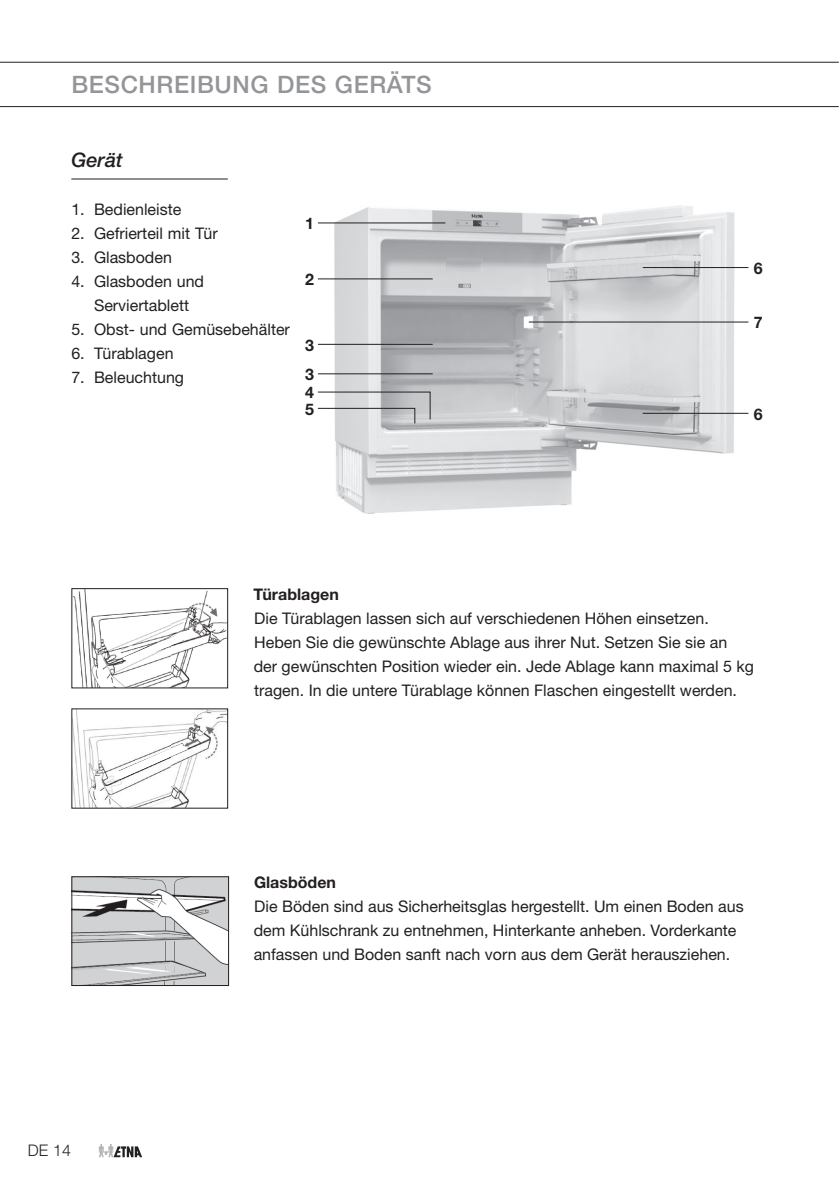
<style>
.page{position:relative;width:839px;height:1191px;background:#fff}
.page>*{position:absolute;margin:0;border:0;box-sizing:border-box;transform-origin:0 0}
.t1{font:500 24px "Helvetica Neue LT Std";letter-spacing:.025em;color:#939598}
.t2{font:italic 500 20px "Helvetica Neue LT Std";color:#231f20}
.t3{font:16px/24px "Helvetica Neue LT Std";color:#231f20}
.t4{font:700 16px/29.4px "Helvetica Neue LT Std";color:#231f20}
.t5{font:300 16px "Helvetica Neue LT Std";color:#231f20}
</style>
<div class="page">
<hr style="left:0;top:62px;width:838px;height:1px;background:#231f20">
<hr style="left:0;top:106px;width:838px;height:1px;background:#231f20">
<svg style="left:99px;top:1144px;width:43px;height:13px"></svg>
<hr style="left:71px;top:179px;width:157px;height:1px;background:#231f20">
<img style="left:73px;top:710px;width:153px;height:96px">
<img style="left:113px;top:748px;width:58px;height:31px">
<img style="left:171px;top:744px;width:17px;height:12px">
<img style="left:73px;top:590px;width:153px;height:96px">
<img style="left:123px;top:637px;width:48px;height:26px">
<img style="left:171px;top:629px;width:26px;height:16px">
<div style="left:71px;top:588px;width:157px;height:100px;border:1px solid #231f20"></div>
<img style="left:73px;top:878px;width:154px;height:106px">
<div style="left:71px;top:876px;width:158px;height:110px;border:1px solid #231f20"></div>
<img style="left:334px;top:206px;width:401px;height:307px">
<hr style="left:318px;top:278px;width:115px;height:1px;background:#231f20">
<hr style="left:318px;top:344px;width:115px;height:1px;background:#231f20">
<hr style="left:318px;top:373px;width:115px;height:1px;background:#231f20">
<hr style="left:318px;top:222px;width:127px;height:1px;background:#231f20">
<svg style="left:317px;top:391px;width:114px;height:33px;background:#c8c8ca"></svg>
<hr style="left:643px;top:267px;width:105px;height:1px;background:#231f20">
<hr style="left:529px;top:321px;width:219px;height:1px;background:#231f20">
<hr style="left:643px;top:413px;width:105px;height:1px;background:#231f20">
<h1 class="t1" style="left:71px;top:70px;width:362px">BESCHREIBUNG DES GERÄTS</h1>
<p class="t2" style="left:71px;top:148px;width:53px">Gerät</p>
<p class="t3" style="left:71px;top:197px;width:112px">1. Bedienleiste</p>
<p class="t3" style="left:71px;top:221px;width:148px">2. Gefrierteil mit Tür</p>
<p class="t3" style="left:71px;top:245px;width:102px">3. Glasboden</p>
<p class="t3" style="left:71px;top:269px;width:134px;text-align:center">4. Glasboden und<br>Serviertablett</p>
<p class="t3" style="left:71px;top:317px;width:220px">5. Obst- und Gemüsebehälter</p>
<p class="t3" style="left:71px;top:341px;width:104px">6. Türablagen</p>
<p class="t3" style="left:71px;top:365px;width:114px">7. Beleuchtung</p>
<p class="t4" style="left:305px;top:208px;width:10px">1</p>
<p class="t4" style="left:305px;top:264px;width:10px">2</p>
<p class="t4" style="left:305px;top:330px;width:10px">3<br>3</p>
<p class="t4" style="left:305px;top:377px;width:10px">4</p>
<p class="t4" style="left:305px;top:394px;width:10px">5</p>
<p class="t4" style="left:754px;top:253px;width:10px">6</p>
<p class="t4" style="left:754px;top:307px;width:10px">7</p>
<p class="t4" style="left:754px;top:399px;width:10px">6</p>
<p class="t4" style="left:253px;top:579px;width:87px">Türablagen</p>
<p class="t3" style="left:254px;top:605px;width:502px">Die Türablagen lassen sich auf verschiedenen Höhen einsetzen.<br>Heben Sie die gewünschte Ablage aus ihrer Nut. Setzen Sie sie an der gewünschten Position wieder ein. Jede Ablage kann maximal 5 kg tragen. In die untere Türablage können Flaschen eingestellt werden.</p>
<p class="t5" style="left:28px;top:1140px;width:45px">DE 14</p>
<p class="t4" style="left:254px;top:867px;width:84px">Glasböden</p>
<p class="t3" style="left:254px;top:893px;width:492px">Die Böden sind aus Sicherheitsglas hergestellt. Um einen Boden aus dem Kühlschrank zu entnehmen, Hinterkante anheben. Vorderkante anfassen und Boden sanft nach vorn aus dem Gerät herausziehen.</p>
</div>
